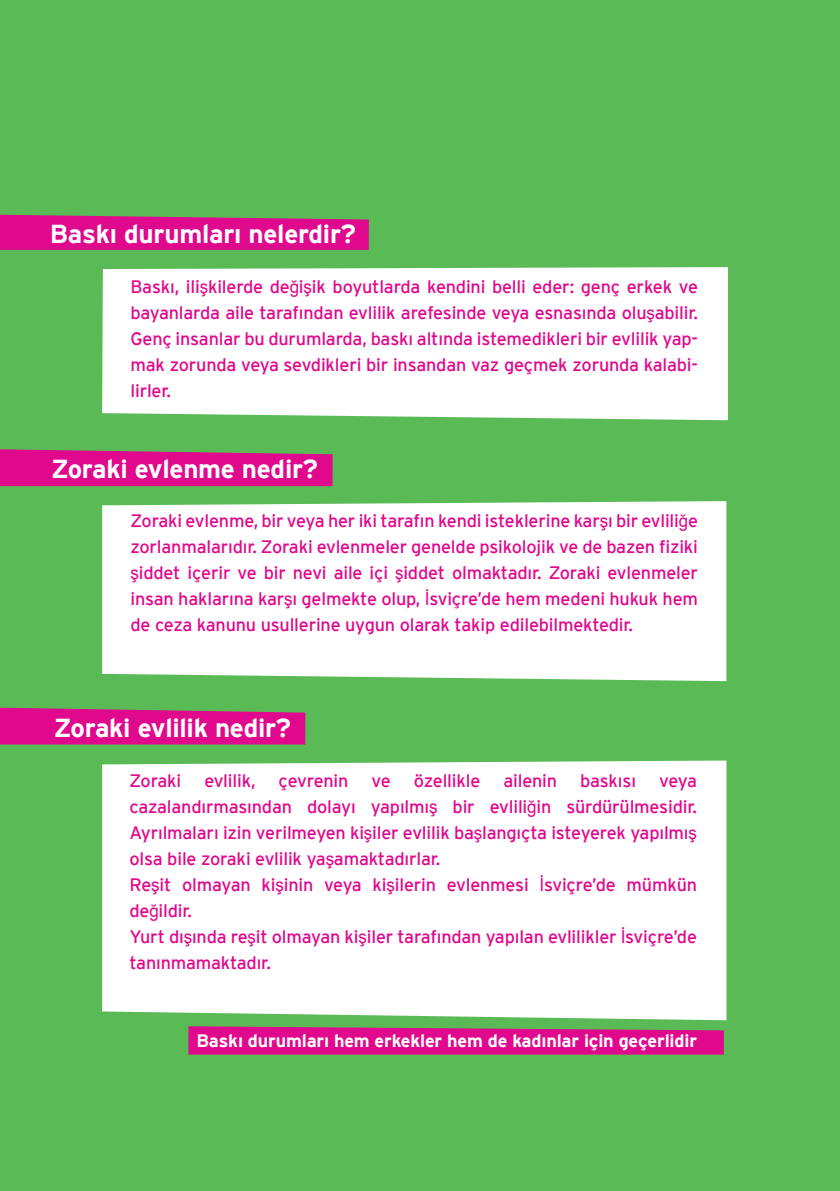
<style>
.page{position:relative;width:840px;height:1191px;background:#fff}
.page>*{position:absolute;margin:0;border:0;box-sizing:border-box;transform-origin:0 0}
.t1{font:700 26px "Interstate";letter-spacing:-.01em;color:#fff}
.t2{font:18px/26px "Interstate";letter-spacing:-.01em;color:#e0088c;text-align:justify}
.t3{font:700 18px "Interstate";letter-spacing:-.01em;color:#fff}
.s1{font-family:"Arial Narrow"}
</style>
<div class="page">
<div style="left:0;top:0;width:839px;height:1191px;background:#5abb56"></div>
<div style="left:102px;top:760px;width:624px;height:261px;background:#fff"></div>
<div style="left:102px;top:501px;width:624px;height:181px;background:#fff"></div>
<div style="left:102px;top:267px;width:625px;height:154px;background:#fff"></div>
<svg style="left:839px;top:77px;width:1px;height:99px"></svg>
<svg style="left:188px;top:1026px;width:535px;height:28px;background:#d41787"></svg>
<svg style="left:0;top:707px;width:305px;height:37px;background:#d41787"></svg>
<svg style="left:0;top:449px;width:332px;height:37px;background:#d51587"></svg>
<svg style="left:0;top:215px;width:369px;height:35px;background:#d71388"></svg>
<h1 class="t1" style="left:50px;top:219px;width:307px">Baskı durumları nelerdir?</h1>
<p class="t2" style="left:130px;top:273px;width:568px">Baskı, ili<span class="s1">ş</span>kilerde de<span class="s1">ğ</span>i<span class="s1">ş</span>ik boyutlarda kendini belli eder: genç erkek ve bayanlarda aile tarafından evlilik arefesinde veya esnasında olu<span class="s1">ş</span>abilir.<br>Genç insanlar bu durumlarda, baskı altında istemedikleri bir evlilik yap&shy;mak zorunda veya sevdikleri bir insandan vaz geçmek zorunda kalabi&shy;lirler.</p>
<h1 class="t1" style="left:51px;top:454px;width:268px">Zoraki evlenme nedir?</h1>
<p class="t2" style="left:130px;top:507px;width:568px">Zoraki evlenme, bir veya her iki tarafın kendi isteklerine kar<span class="s1">ş</span>ı bir evlili<span class="s1">ğ</span>e zorlanmalarıdır. Zoraki evlenmeler genelde psikolojik ve de bazen fiziki <span class="s1">ş</span>iddet içerir ve bir nevi aile içi <span class="s1">ş</span>iddet olmaktadır. Zoraki evlenmeler insan haklarına kar<span class="s1">ş</span>ı gelmekte olup, <span class="s1">İ</span>sviçre’de hem medeni hukuk hem de ceza kanunu usullerine uygun olarak takip edilebilmektedir.</p>
<h1 class="t1" style="left:54px;top:713px;width:238px">Zoraki evlilik nedir?</h1>
<p class="t2" style="left:129px;top:767px;width:53px">Zoraki</p>
<p class="t2" style="left:204px;top:767px;width:53px">evlilik,</p>
<p class="t2" style="left:278px;top:767px;width:71px">çevrenin</p>
<p class="t2" style="left:371px;top:767px;width:21px">ve</p>
<p class="t2" style="left:413px;top:767px;width:68px">özellikle</p>
<p class="t2" style="left:503px;top:767px;width:55px">ailenin</p>
<p class="t2" style="left:579px;top:767px;width:57px">baskısı</p>
<p class="t2" style="left:129px;top:767px;width:568px;text-align:left;text-indent:529px">veya cazalandırmasından dolayı yapılmı<span class="s1">ş</span> bir evlili<span class="s1">ğ</span>in sürdürülmesidir.<br>Ayrılmaları izin verilmeyen ki<span class="s1">ş</span>iler evlilik ba<span class="s1">ş</span>langıçta isteyerek yapılmı<span class="s1">ş </span>olsa bile zoraki evlilik ya<span class="s1">ş</span>amaktadırlar.<br>Re<span class="s1">ş</span>it olmayan ki<span class="s1">ş</span>inin veya ki<span class="s1">ş</span>ilerin evlenmesi <span class="s1">İ</span>sviçre’de mümkün de<span class="s1">ğ</span>ildir.<br>Yurt dı<span class="s1">ş</span>ında re<span class="s1">ş</span>it olmayan ki<span class="s1">ş</span>iler tarafından yapılan evlilikler <span class="s1">İ</span>sviçre’de tanınmamaktadır.</p>
<p class="t3" style="left:196px;top:1031px;width:502px">Baskı durumları hem erkekler hem de kadınlar için geçerlidir</p>
</div>
